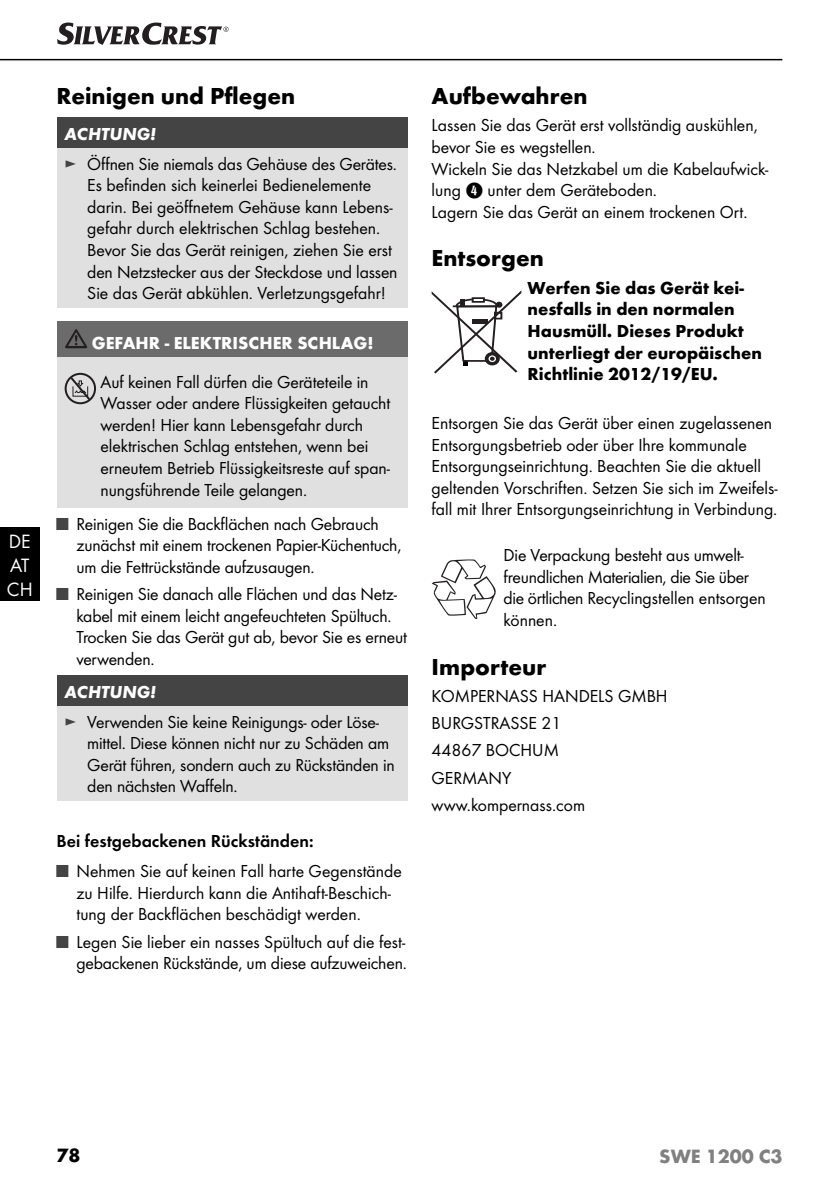
<style>
.page{position:relative;width:839px;height:1191px;background:#fff}
.page>*{position:absolute;margin:0;border:0;box-sizing:border-box;transform-origin:0 0}
.t1{font:700 24px "Futura";color:#000}
.t2{font:700 20px "Futura";color:#808080}
.t3{font:20px/24px "Futura Boo";color:#fff}
.t4{font:700 20px "Futura";color:#000}
.t5{font:18px/21.6px "Futura Boo";letter-spacing:-.005em;color:#000}
.t6{font:700 18px/21.6px "Futura";color:#000}
.t7{font:18px "Futura Dem";color:#000}
.t8{font:700 18px "Futura";color:#fff}
.t9{font:italic 700 18px "Futura";color:#fff}
.s1{color:#444}
.s2{font-family:"Hako PI Nummern"}
</style>
<div class="page">
<hr style="left:0;top:59px;width:782px;height:1px;background:#000">
<div style="left:0;top:527px;width:40px;height:74px;background:#000"></div>
<svg style="left:57px;top:23px;width:172px;height:22px"></svg>
<div style="left:57px;top:118px;width:351px;height:30px;background:#444"></div>
<div style="left:57px;top:148px;width:351px;height:159px;background:#e0e0e0"></div>
<div style="left:57px;top:321px;width:350px;height:36px;background:#6b6b6b"></div>
<div style="left:57px;top:357px;width:350px;height:151px;background:#e0e0e0"></div>
<svg style="left:65px;top:329px;width:22px;height:19px"></svg>
<div style="left:65px;top:373px;width:31px;height:31px;border:2px solid #231f20;border-radius:50%"></div>
<svg style="left:69px;top:375px;width:23px;height:27px"></svg>
<div style="left:57px;top:676px;width:351px;height:30px;background:#444"></div>
<div style="left:57px;top:706px;width:351px;height:94px;background:#e0e0e0"></div>
<svg style="left:432px;top:559px;width:64px;height:60px"></svg>
<svg style="left:432px;top:290px;width:89px;height:83px"></svg>
<p class="t3" style="left:7px;top:531px;width:27px">DE<br>AT<br>CH</p>
<h1 class="t1" style="left:57px;top:86px;width:240px">Reinigen und Pflegen</h1>
<p class="t9" style="left:65px;top:127px;width:93px">ACHTUNG!</p>
<p class="t5" style="left:87px;top:154px;width:312px;text-indent:-23px"><span class="s1">►</span> Öffnen Sie niemals das Gehäuse des Gerätes.<br>Es befinden sich keinerlei Bedienelemente darin. Bei geöffnetem Gehäuse kann Lebens&shy;gefahr durch elektrischen Schlag bestehen.<br>Bevor Sie das Gerät reinigen, ziehen Sie erst den Netzstecker aus der Steckdose und lassen Sie das Gerät abkühlen. Verletzungsgefahr!</p>
<p class="t8" style="left:92px;top:335px;width:283px">GEFAHR - ELEKTRISCHER SCHLAG!</p>
<p class="t5" style="left:101px;top:372px;width:291px">Auf keinen Fall dürfen die Geräteteile in Wasser oder andere Flüssigkeiten getaucht werden! Hier kann Lebensgefahr durch elektrischen Schlag entstehen, wenn bei erneutem Betrieb Flüssigkeitsreste auf span&shy;nungsführende Teile gelangen.</p>
<p class="t5" style="left:76px;top:514px;width:327px;text-indent:-20px"><span class="s1">■</span> Reinigen Sie die Backflächen nach Gebrauch zunächst mit einem trockenen Papier-Küchentuch, um die Fettrückstände aufzusaugen.</p>
<p class="t5" style="left:76px;top:585px;width:332px;text-indent:-20px"><span class="s1">■</span> Reinigen Sie danach alle Flächen und das Netz&shy;kabel mit einem leicht angefeuchteten Spültuch.<br>Trocken Sie das Gerät gut ab, bevor Sie es erneut verwenden.</p>
<p class="t9" style="left:65px;top:685px;width:93px">ACHTUNG!</p>
<p class="t5" style="left:87px;top:712px;width:309px;text-indent:-23px"><span class="s1">►</span> Verwenden Sie keine Reinigungs- oder Löse&shy;mittel. Diese können nicht nur zu Schäden am Gerät führen, sondern auch zu Rückständen in den nächsten Waffeln.</p>
<p class="t7" style="left:57px;top:833px;width:258px">Bei festgebackenen Rückständen:</p>
<p class="t5" style="left:76px;top:861px;width:327px;text-indent:-20px"><span class="s1">■</span> Nehmen Sie auf keinen Fall harte Gegenstände zu Hilfe. Hierdurch kann die Antihaft-Beschich&shy;tung der Backflächen beschädigt werden.</p>
<p class="t5" style="left:57px;top:932px;width:352px;text-align:right"><span class="s1">■</span> Legen Sie lieber ein nasses Spültuch auf die fest&shy;gebackenen Rückstände, um diese aufzuweichen.</p>
<h1 class="t1" style="left:432px;top:86px;width:157px">Aufbewahren</h1>
<p class="t5" style="left:432px;top:116px;width:338px">Lassen Sie das Gerät erst vollständig auskühlen, bevor Sie es wegstellen.<br>Wickeln Sie das Netzkabel um die Kabelaufwick&shy;lung <span class="s2">4</span> unter dem Geräteboden.<br>Lagern Sie das Gerät an einem trockenen Ort.</p>
<h1 class="t1" style="left:432px;top:249px;width:114px">Entsorgen</h1>
<p class="t6" style="left:528px;top:278px;width:236px">Werfen Sie das Gerät kei&shy;nesfalls in den normalen<br>Hausmüll. Dieses Produkt unterliegt der europäischen<br>Richtlinie 2012/19/EU.</p>
<p class="t5" style="left:432px;top:414px;width:348px">Entsorgen Sie das Gerät über einen zugelassenen Entsorgungsbetrieb oder über Ihre kommunale Entsorgungseinrichtung. Beachten Sie die aktuell geltenden Vorschriften. Setzen Sie sich im Zweifels&shy;fall mit Ihrer Entsorgungseinrichtung in Verbindung.</p>
<p class="t5" style="left:504px;top:546px;width:264px">Die Verpackung besteht aus umwelt&shy;freundlichen Materialien, die Sie über die örtlichen Recyclingstellen entsorgen können.</p>
<h1 class="t1" style="left:432px;top:657px;width:116px">Importeur</h1>
<p class="t5" style="left:432px;top:684px;width:238px;line-height:27.2px">KOMPERNASS HANDELS GMBH<br>BURGSTRASSE 21<br>44867 BOCHUM<br>GERMANY www.kompernass.com</p>
<p class="t4" style="left:57px;top:1147px;width:25px">78</p>
<p class="t2" style="left:659px;top:1147px;width:125px">SWE 1200 C3</p>
</div>
